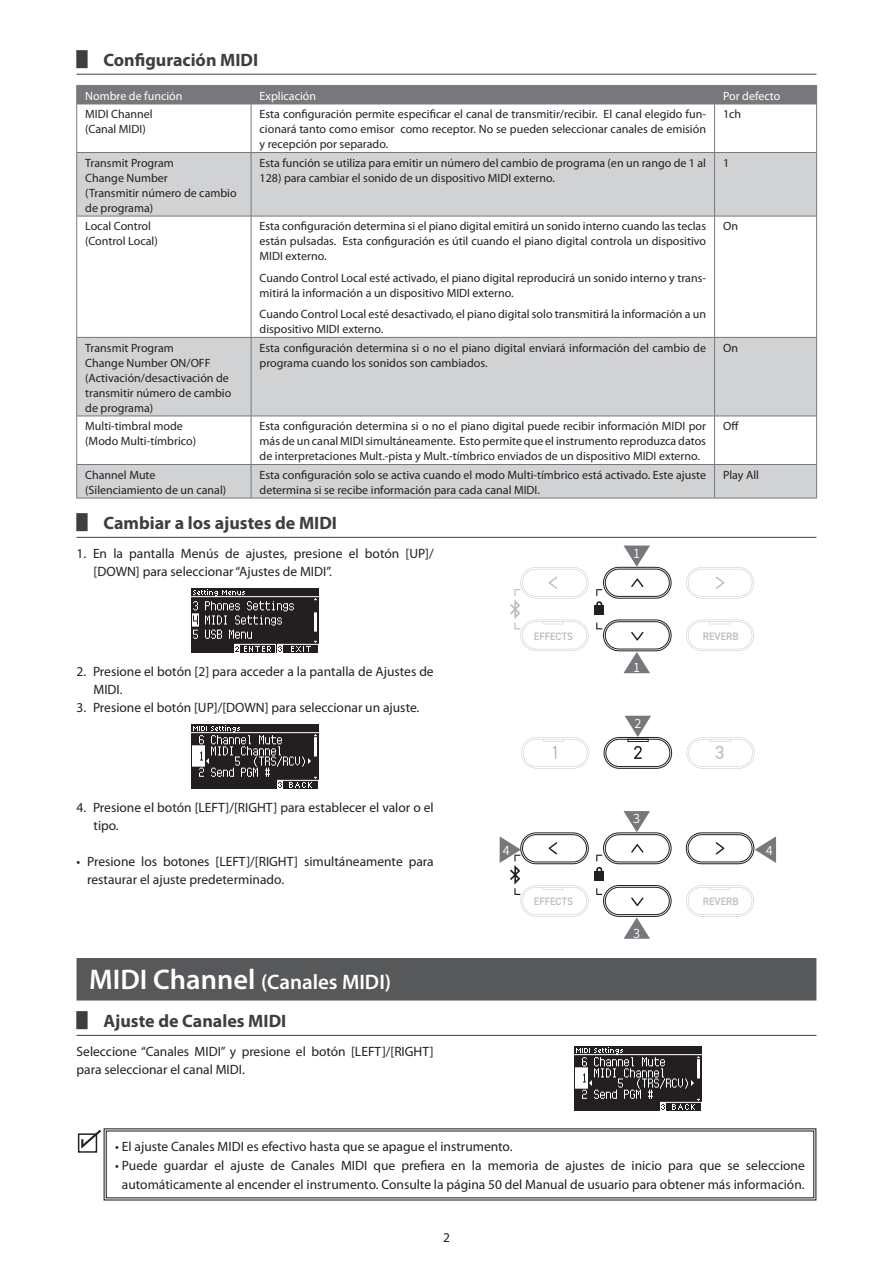
<style>
.page{position:relative;width:893px;height:1263px;background:#fff}
.page>*{position:absolute;margin:0;border:0;box-sizing:border-box;transform-origin:0 0}
.t1{font:600 21px "Myriad Pro";color:#fff}
.t2{font:700 18px "Myriad Pro";color:#3e3e3f}
.t3{font:13.5px/18px "Myriad Pro";color:#231f20}
.t4{font:12px/15px "Myriad Pro";color:#231f20}
.t5{font:12px "Myriad Pro";color:#fff}
.t6{font:600 10.8px "DIN2014";color:#bcbdc0;scale:.95 1}
.s1{font-family:"Koz Go Pr 6 N"}
.s2{font-family:"Koz Go Pr 6 N";font-weight:400}
.s3{font-size:28.5px}
</style>
<div class="page">
<hr style="left:77px;top:74px;width:739px;height:1px;background:#3e3e3f">
<hr style="left:77px;top:537px;width:739px;height:1px;background:#3e3e3f">
<div style="left:77px;top:958px;width:739px;height:42px;background:#57585a"></div>
<hr style="left:77px;top:1035px;width:739px;height:1px;background:#3e3e3f">
<svg style="left:77px;top:153px;width:739px;height:345px;fill:#d1d2d4"></svg>
<div style="left:76px;top:85px;width:741px;height:19px;background:#76787b"></div>
<hr style="left:77px;top:104px;width:174px;height:1px;background:#76787b">
<hr style="left:76px;top:104px;width:1px;height:48px;background:#76787b">
<hr style="left:251px;top:104px;width:464px;height:1px;background:#76787b">
<hr style="left:251px;top:104px;width:1px;height:48px;background:#76787b">
<hr style="left:715px;top:104px;width:102px;height:1px;background:#76787b">
<hr style="left:714px;top:104px;width:1px;height:48px;background:#76787b">
<hr style="left:816px;top:104px;width:1px;height:48px;background:#76787b">
<hr style="left:77px;top:152px;width:174px;height:1px;background:#76787b">
<hr style="left:76px;top:153px;width:1px;height:63px;background:#76787b">
<hr style="left:251px;top:152px;width:464px;height:1px;background:#76787b">
<hr style="left:251px;top:153px;width:1px;height:63px;background:#76787b">
<hr style="left:715px;top:152px;width:102px;height:1px;background:#76787b">
<hr style="left:714px;top:153px;width:1px;height:63px;background:#76787b">
<hr style="left:816px;top:153px;width:1px;height:63px;background:#76787b">
<hr style="left:77px;top:216px;width:174px;height:1px;background:#76787b">
<hr style="left:76px;top:216px;width:1px;height:121px;background:#76787b">
<hr style="left:251px;top:216px;width:464px;height:1px;background:#76787b">
<hr style="left:251px;top:216px;width:1px;height:121px;background:#76787b">
<hr style="left:715px;top:216px;width:102px;height:1px;background:#76787b">
<hr style="left:714px;top:216px;width:1px;height:121px;background:#76787b">
<hr style="left:816px;top:216px;width:1px;height:121px;background:#76787b">
<hr style="left:77px;top:337px;width:174px;height:1px;background:#76787b">
<hr style="left:76px;top:338px;width:1px;height:78px;background:#76787b">
<hr style="left:251px;top:337px;width:464px;height:1px;background:#76787b">
<hr style="left:251px;top:338px;width:1px;height:78px;background:#76787b">
<hr style="left:715px;top:337px;width:102px;height:1px;background:#76787b">
<hr style="left:714px;top:338px;width:1px;height:78px;background:#76787b">
<hr style="left:816px;top:338px;width:1px;height:78px;background:#76787b">
<hr style="left:77px;top:416px;width:174px;height:1px;background:#76787b">
<hr style="left:76px;top:416px;width:1px;height:48px;background:#76787b">
<hr style="left:251px;top:416px;width:464px;height:1px;background:#76787b">
<hr style="left:251px;top:416px;width:1px;height:48px;background:#76787b">
<hr style="left:715px;top:416px;width:102px;height:1px;background:#76787b">
<hr style="left:714px;top:416px;width:1px;height:48px;background:#76787b">
<hr style="left:816px;top:416px;width:1px;height:48px;background:#76787b">
<hr style="left:77px;top:464px;width:174px;height:1px;background:#76787b">
<hr style="left:76px;top:465px;width:1px;height:33px;background:#76787b">
<hr style="left:251px;top:464px;width:464px;height:1px;background:#76787b">
<hr style="left:251px;top:465px;width:1px;height:33px;background:#76787b">
<hr style="left:715px;top:464px;width:102px;height:1px;background:#76787b">
<hr style="left:714px;top:465px;width:1px;height:33px;background:#76787b">
<hr style="left:816px;top:465px;width:1px;height:33px;background:#76787b">
<hr style="left:77px;top:498px;width:174px;height:1px;background:#76787b">
<hr style="left:251px;top:498px;width:464px;height:1px;background:#76787b">
<hr style="left:715px;top:498px;width:102px;height:1px;background:#76787b">
<img style="left:191px;top:589px;width:128px;height:63px">
<img style="left:191px;top:725px;width:128px;height:64px">
<svg style="left:81px;top:1129px;width:20px;height:22px"></svg>
<div style="left:78px;top:1133px;width:19px;height:20px;border:1px solid #231f20"></div>
<svg style="left:103px;top:1128px;width:714px;height:73px"></svg>
<svg style="left:686px;top:620px;width:68px;height:31px"></svg>
<svg style="left:686px;top:567px;width:68px;height:31px"></svg>
<svg style="left:510px;top:567px;width:78px;height:84px"></svg>
<div style="left:595px;top:606px;width:9px;height:9px;background:#231f20"></div>
<svg style="left:521px;top:737px;width:68px;height:31px"></svg>
<svg style="left:687px;top:737px;width:68px;height:31px"></svg>
<svg style="left:686px;top:885px;width:68px;height:31px"></svg>
<div style="left:595px;top:871px;width:9px;height:9px;background:#231f20"></div>
<img style="left:574px;top:1046px;width:128px;height:64px">
<svg style="left:596px;top:545px;width:75px;height:61px"></svg>
<svg style="left:596px;top:619px;width:75px;height:54px"></svg>
<svg style="left:604px;top:716px;width:68px;height:53px"></svg>
<svg style="left:596px;top:811px;width:75px;height:60px"></svg>
<svg style="left:596px;top:885px;width:75px;height:54px"></svg>
<svg style="left:500px;top:832px;width:89px;height:84px"></svg>
<svg style="left:686px;top:832px;width:90px;height:32px"></svg>
<h2 class="t2" style="left:77px;top:48px;width:183px"><span class="s1">▋</span> Configuración MIDI</h2>
<p class="t5" style="left:85px;top:88px;width:99px">Nombre de función</p>
<p class="t5" style="left:260px;top:88px;width:58px">Explicación</p>
<p class="t5" style="left:723px;top:88px;width:59px">Por defecto</p>
<p class="t4" style="left:85px;top:107px;width:69px">MIDI Channel (Canal MIDI)</p>
<p class="t4" style="left:260px;top:107px;width:448px;text-align:justify">Esta configuración permite especificar el canal de transmitir/recibir. El canal elegido fun&shy;cionará tanto como emisor como receptor. No se pueden seleccionar canales de emisión y recepción por separado.</p>
<p class="t4" style="left:723px;top:107px;width:20px">1ch</p>
<p class="t4" style="left:85px;top:155px;width:153px">Transmit Program<br>Change Number<br>(Transmitir número de cambio de programa)</p>
<p class="t4" style="left:260px;top:155px;width:448px">Esta función se utiliza para emitir un número del cambio de programa (en un rango de 1 al<br>128) para cambiar el sonido de un dispositivo MIDI externo.</p>
<p class="t4" style="left:723px;top:155px;width:8px">1</p>
<p class="t4" style="left:85px;top:219px;width:74px">Local Control (Control Local)</p>
<p class="t4" style="left:260px;top:219px;width:448px;text-align:justify">Esta configuración determina si el piano digital emitirá un sonido interno cuando las teclas están pulsadas. Esta configuración es útil cuando el piano digital controla un dispositivo MIDI externo.</p>
<p class="t4" style="left:260px;top:270px;width:448px">Cuando Control Local esté activado, el piano digital reproducirá un sonido interno y trans&shy;mitirá la información a un dispositivo MIDI externo.</p>
<p class="t4" style="left:260px;top:306px;width:448px">Cuando Control Local esté desactivado, el piano digital solo transmitirá la información a un dispositivo MIDI externo.</p>
<p class="t4" style="left:723px;top:219px;width:16px">On</p>
<p class="t4" style="left:85px;top:340px;width:148px">Transmit Program<br>Change Number ON/OFF (Activación/desactivación de transmitir número de cambio de programa)</p>
<p class="t4" style="left:260px;top:340px;width:448px">Esta configuración determina si o no el piano digital enviará información del cambio de programa cuando los sonidos son cambiados.</p>
<p class="t4" style="left:723px;top:340px;width:16px">On</p>
<p class="t4" style="left:85px;top:419px;width:112px">Multi-timbral mode (Modo Multi-tímbrico)</p>
<p class="t4" style="left:260px;top:419px;width:448px;text-align:justify">Esta configuración determina si o no el piano digital puede recibir información MIDI por más de un canal MIDI simultáneamente. Esto permite que el instrumento reproduzca datos de interpretaciones Mult.-pista y Mult.-tímbrico enviados de un dispositivo MIDI externo.</p>
<p class="t4" style="left:723px;top:419px;width:17px">Off</p>
<p class="t4" style="left:85px;top:467px;width:143px">Channel Mute (Silenciamiento de un canal)</p>
<p class="t4" style="left:260px;top:467px;width:448px">Esta configuración solo se activa cuando el modo Multi-tímbrico está activado. Este ajuste determina si se recibe información para cada canal MIDI.</p>
<p class="t4" style="left:723px;top:467px;width:38px">Play All</p>
<h2 class="t2" style="left:77px;top:511px;width:262px"><span class="s2">▋</span> Cambiar a los ajustes de MIDI</h2>
<p class="t3" style="left:94px;top:544px;width:342px;text-indent:-17px">1. En la pantalla Menús de ajustes, presione el botón [UP]/ [DOWN] para seleccionar “Ajustes de MIDI”.</p>
<p class="t3" style="left:94px;top:662px;width:342px;text-indent:-17px">2. Presione el botón [2] para acceder a la pantalla de Ajustes de<br>MIDI.</p>
<p class="t3" style="left:77px;top:698px;width:344px">3. Presione el botón [UP]/[DOWN] para seleccionar un ajuste.</p>
<p class="t3" style="left:94px;top:798px;width:342px;text-indent:-17px">4. Presione el botón [LEFT]/[RIGHT] para establecer el valor o el tipo.</p>
<p class="t3" style="left:87px;top:852px;width:348px;text-indent:-11px">• Presione los botones [LEFT]/[RIGHT] simultáneamente para restaurar el ajuste predeterminado.</p>
<h1 class="t1" style="left:89px;top:969px;width:303px"><span class="s3">MIDI Channel</span> (Canales MIDI)</h1>
<h2 class="t2" style="left:77px;top:1009px;width:211px"><span class="s2">▋</span> Ajuste de Canales MIDI</h2>
<p class="t3" style="left:77px;top:1042px;width:359px">Seleccione “Canales MIDI” y presione el botón [LEFT]/[RIGHT] para seleccionar el canal MIDI.</p>
<p class="t6" style="left:534px;top:629px;width:43px">EFFECTS</p>
<p class="t6" style="left:703px;top:629px;width:39px">REVERB</p>
<p class="t6" style="left:534px;top:894px;width:43px">EFFECTS</p>
<p class="t6" style="left:703px;top:894px;width:39px">REVERB</p>
<p class="t3" style="left:115px;top:1137px;width:399px">• El ajuste Canales MIDI es efectivo hasta que se apague el instrumento.</p>
<p class="t3" style="left:115px;top:1156px;width:691px;line-height:18.8px;text-align:center">• Puede guardar el ajuste de Canales MIDI que prefiera en la memoria de ajustes de inicio para que se seleccione automáticamente al encender el instrumento. Consulte la página 50 del Manual de usuario para obtener más información.</p>
<p class="t3" style="left:443px;top:1229px;width:8px">2</p>
</div>
